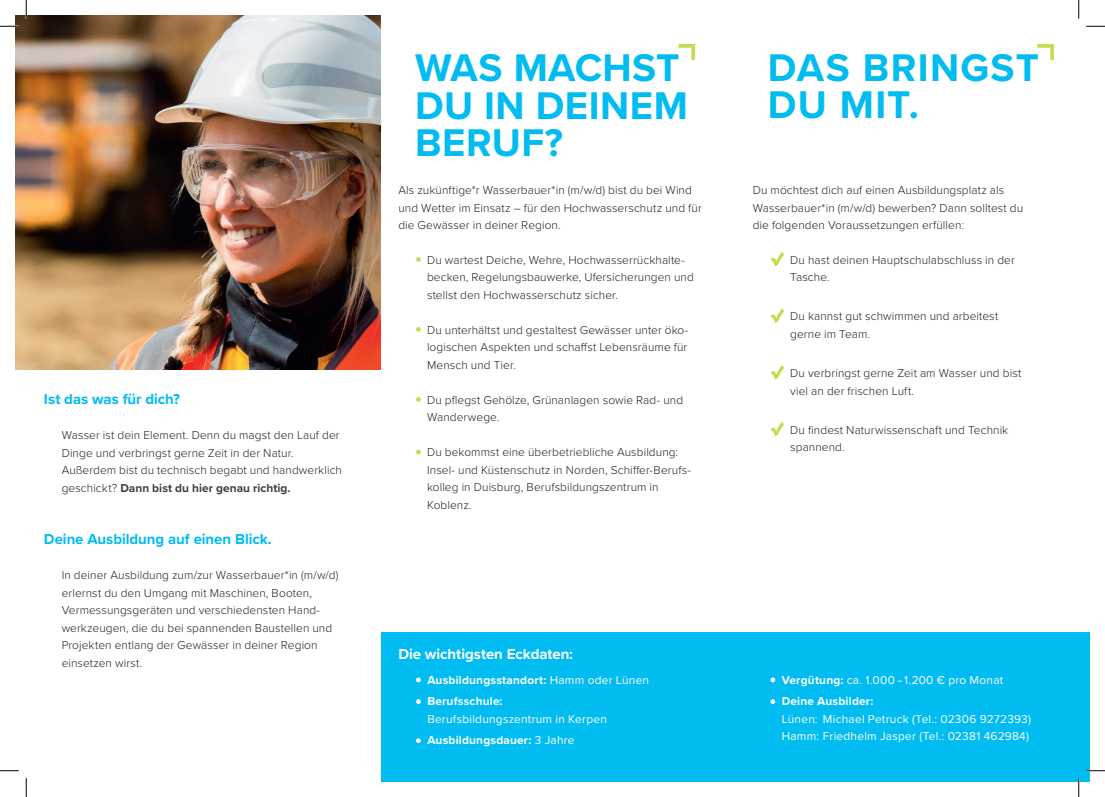
<style>
.page{position:relative;width:1105px;height:797px;background:#fff}
.page>*{position:absolute;margin:0;border:0;box-sizing:border-box;transform-origin:0 0}
.t1{font:700 40px/37.5px "Proxima Nova";letter-spacing:.01em;color:#00bcf1}
.t2{font:700 40px/37.5px "Proxima Nova";letter-spacing:.03em;color:#00bcf1}
.t3{font:700 15px "Proxima Nova";letter-spacing:-.005em;color:#00bcf1}
.t4{font:700 15px "Proxima Nova";letter-spacing:-.005em;color:#fff}
.t5{font:300 11.88px/17.5px "Proxima Nova";letter-spacing:.005em;color:#231f20}
.t6{font:11.88px/21.6px "Proxima Nova";letter-spacing:.02em;color:#fff}
.t7{font:700 11.88px/21.6px "Proxima Nova";letter-spacing:.015em;color:#fff}
.s1{font-weight:700;color:#3e3e3f}
.s2{font-weight:400}
.s3{font-weight:700}
</style>
<div class="page">
<div style="left:381px;top:631px;width:708px;height:150px;background:#00bcf1"></div>
<img style="left:16px;top:16px;width:365px;height:353px">
<svg style="left:678px;top:44px;width:17px;height:16px"></svg>
<svg style="left:1037px;top:44px;width:17px;height:16px"></svg>
<svg style="left:770px;top:252px;width:14px;height:14px"></svg>
<svg style="left:770px;top:308px;width:14px;height:15px"></svg>
<svg style="left:770px;top:365px;width:14px;height:14px"></svg>
<svg style="left:770px;top:421px;width:14px;height:15px"></svg>
<svg style="left:416px;top:257px;width:5px;height:5px"></svg>
<svg style="left:416px;top:327px;width:5px;height:5px"></svg>
<svg style="left:416px;top:397px;width:5px;height:5px"></svg>
<svg style="left:416px;top:449px;width:5px;height:5px"></svg>
<svg style="left:416px;top:677px;width:5px;height:5px"></svg>
<svg style="left:416px;top:699px;width:5px;height:5px"></svg>
<svg style="left:416px;top:738px;width:5px;height:5px"></svg>
<svg style="left:770px;top:677px;width:5px;height:5px"></svg>
<svg style="left:770px;top:699px;width:5px;height:5px"></svg>
<svg style="left:0;top:25px;width:19px;height:2px"></svg>
<svg style="left:1086px;top:25px;width:19px;height:2px"></svg>
<svg style="left:0;top:770px;width:19px;height:1px"></svg>
<svg style="left:1086px;top:770px;width:19px;height:1px"></svg>
<svg style="left:25px;top:0;width:2px;height:19px"></svg>
<svg style="left:25px;top:778px;width:2px;height:19px"></svg>
<svg style="left:1078px;top:0;width:1px;height:19px"></svg>
<svg style="left:1078px;top:778px;width:1px;height:19px"></svg>
<p class="t3" style="left:44px;top:388px;width:138px">Ist das was für dich?</p>
<p class="t5" style="left:62px;top:426px;width:282px">Wasser ist dein Element. Denn du magst den Lauf der Dinge und verbringst gerne Zeit in der Natur.<br>Außerdem bist du technisch begabt und handwerklich geschickt? <span class="s1">Dann bist du hier genau richtig.</span></p>
<p class="t3" style="left:44px;top:528px;width:229px">Deine Ausbildung auf einen Blick.</p>
<p class="t5" style="left:62px;top:566px;width:278px">In deiner Ausbildung zum/zur Wasserbauer*in (m/w/d) erlernst du den Umgang mit Maschinen, Booten, Vermessungsgeräten und verschiedensten Hand&shy;werkzeugen, die du bei spannenden Baustellen und Projekten entlang der Gewässer in deiner Region einsetzen wirst.</p>
<h1 class="t1" style="left:415px;top:48px;width:274px">WAS MACHST<br>DU IN DEINEM<br>BERUF?</h1>
<h1 class="t2" style="left:768px;top:48px;width:272px">DAS BRINGST<br>DU MIT.</h1>
<p class="t5" style="left:398px;top:181px;width:305px">Als zukünftige*r Wasserbauer*in (m/w/d) bist du bei Wind und Wetter im Einsatz – für den Hochwasserschutz und für die Gewässer in deiner Region.</p>
<p class="t5" style="left:427px;top:250px;width:268px">Du wartest Deiche, Wehre, Hochwasserrückhalte&shy;becken, Regelungsbauwerke, Ufersicherungen und stellst den Hochwasserschutz sicher.</p>
<p class="t5" style="left:427px;top:320px;width:263px;text-align:justify">Du unterhältst und gestaltest Gewässer unter öko&shy;logischen Aspekten und schaffst Lebensräume für Mensch und Tier.</p>
<p class="t5" style="left:427px;top:390px;width:258px">Du pflegst Gehölze, Grünanlagen sowie Rad- und<br>Wanderwege.</p>
<p class="t5" style="left:427px;top:443px;width:265px">Du bekommst eine überbetriebliche Ausbildung:<br>Insel- und Küstenschutz in Norden, Schiffer-Berufs&shy;kolleg in Duisburg, Berufsbildungszentrum in Koblenz.</p>
<p class="t5" style="left:753px;top:181px;width:272px">Du möchtest dich auf einen Ausbildungsplatz als<br>Wasserbauer*in (m/w/d) bewerben? Dann solltest du die folgenden Voraussetzungen erfüllen:</p>
<p class="t5" style="left:790px;top:250px;width:226px">Du hast deinen Hauptschulabschluss in der<br>Tasche.</p>
<p class="t5" style="left:790px;top:307px;width:210px">Du kannst gut schwimmen und arbeitest gerne im Team.</p>
<p class="t5" style="left:790px;top:364px;width:233px">Du verbringst gerne Zeit am Wasser und bist viel an der frischen Luft.</p>
<p class="t5" style="left:790px;top:420px;width:219px">Du findest Naturwissenschaft und Technik spannend.</p>
<p class="t4" style="left:398px;top:643px;width:176px">Die wichtigsten Eckdaten:</p>
<p class="t7" style="left:427px;top:668px;width:223px">Ausbildungsstandort: <span class="s2">Hamm oder Lünen<br></span>Berufsschule:</p>
<p class="t6" style="left:427px;top:707px;width:181px">Berufsbildungszentrum in Kerpen<br><span class="s3">Ausbildungsdauer:</span> 3 Jahre</p>
<p class="t7" style="left:782px;top:668px;width:223px">Vergütung: <span class="s2">ca. 1.000 – 1.200 € pro Monat<br></span>Deine Ausbilder:</p>
<p class="t6" style="left:782px;top:709px;width:251px;line-height:17.5px">Lünen: Michael Petruck (Tel.: 02306 9272393)<br>Hamm: Friedhelm Jasper (Tel.: 02381 462984)</p>
</div>
